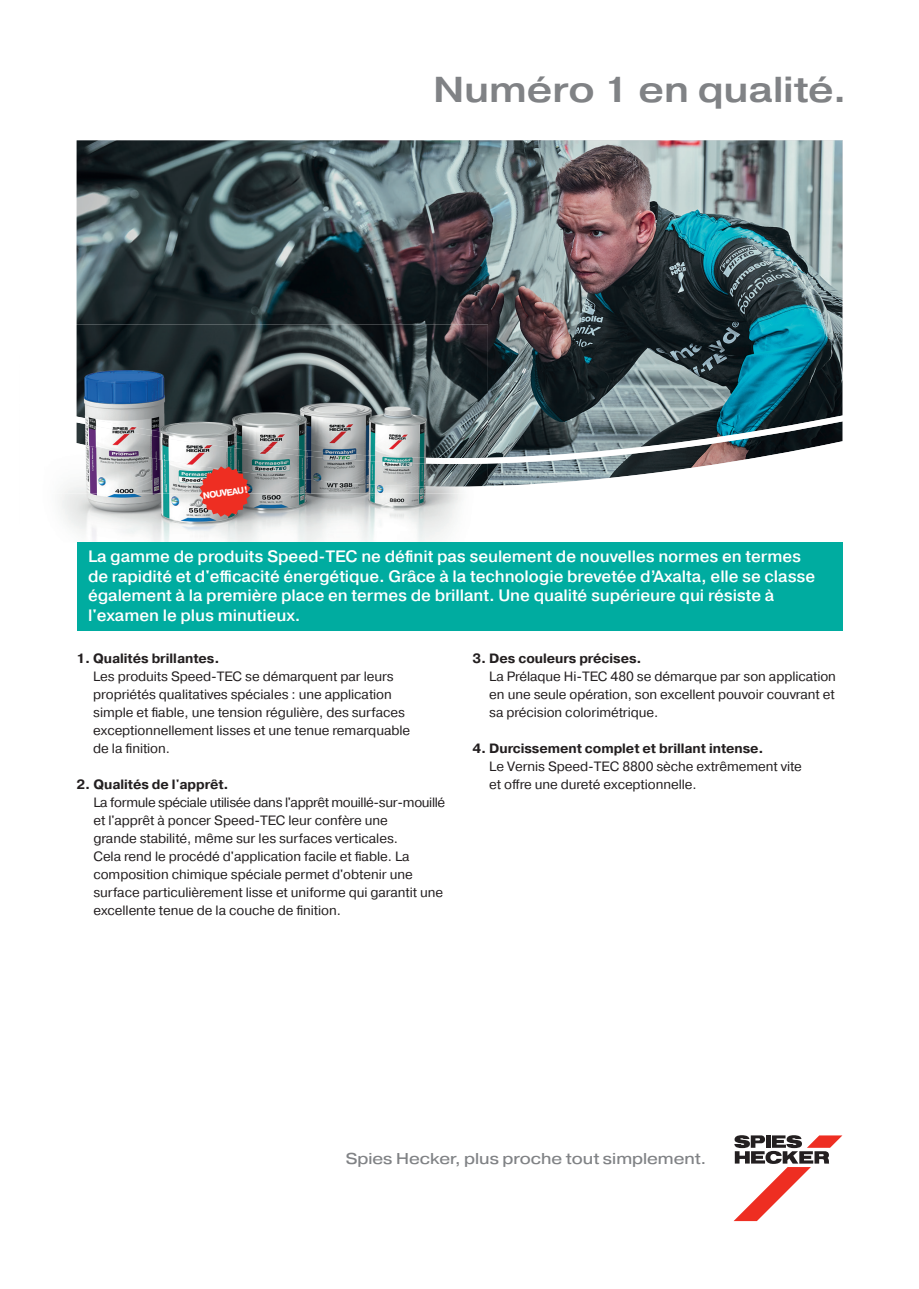
<style>
.page{position:relative;width:919px;height:1289px;background:#fff}
.page>*{position:absolute;margin:0;border:0;box-sizing:border-box;transform-origin:0 0}
.t1{font:500 expanded 36px "Spies Hecker Pragmatica";color:#808285}
.t2{font:500 16.5px/19.5px "Spies Hecker Pragmatica";letter-spacing:-.005em;color:#fff}
.t3{font:expanded 15.75px "Spies Hecker Pragmatica";color:#808285}
.t4{font:13.5px/18px "Spies Hecker Pragmatica";letter-spacing:-.005em;color:#231f20}
.t5{font:700 13.5px "Spies Hecker Pragmatica";letter-spacing:-.005em;color:#231f20}
.t6{font:700 9.15px "Spies Hecker Pragmatica";color:#fff}
</style>
<div class="page">
<img style="left:77px;top:140px;width:765px;height:257px">
<img style="left:65px;top:324px;width:389px;height:218px">
<img style="left:77px;top:324px;width:411px;height:73px">
<svg style="left:60px;top:397px;width:783px;height:120px"></svg>
<div style="left:77px;top:542px;width:765px;height:88px;background:#00aca0"></div>
<svg style="left:734px;top:1135px;width:108px;height:85px"></svg>
<p class="t6" style="left:202px;top:490px;width:47px;rotate:-9deg">NOUVEAU !</p>
<h1 class="t1" style="left:433px;top:67px;width:414px">Numéro 1 en qualité.</h1>
<p class="t2" style="left:88px;top:547px;width:728px">La gamme de produits Speed-TEC ne définit pas seulement de nouvelles normes en termes de rapidité et d'efficacité énergétique. Grâce à la technologie brevetée d’Axalta, elle se classe également à la première place en termes de brillant. Une qualité supérieure qui résiste à l'examen le plus minutieux.</p>
<p class="t5" style="left:77px;top:649px;width:144px">1. Qualités brillantes.</p>
<p class="t4" style="left:93px;top:667px;width:318px">Les produits Speed-TEC se démarquent par leurs propriétés qualitatives spéciales : une application simple et fiable, une tension régulière, des surfaces exceptionnellement lisses et une tenue remarquable de la finition.</p>
<p class="t5" style="left:77px;top:775px;width:154px">2. Qualités de l'apprêt.</p>
<p class="t4" style="left:93px;top:793px;width:353px">La formule spéciale utilisée dans l'apprêt mouillé-sur-mouillé et l'apprêt à poncer Speed-TEC leur confère une<br>grande stabilité, même sur les surfaces verticales.<br>Cela rend le procédé d'application facile et fiable. La composition chimique spéciale permet d'obtenir une surface particulièrement lisse et uniforme qui garantit une excellente tenue de la couche de finition.</p>
<p class="t5" style="left:472px;top:649px;width:171px">3. Des couleurs précises.</p>
<p class="t4" style="left:489px;top:667px;width:348px;text-align:justify">La Prélaque Hi-TEC 480 se démarque par son application en une seule opération, son excellent pouvoir couvrant et sa précision colorimétrique.</p>
<p class="t5" style="left:472px;top:739px;width:293px">4. Durcissement complet et brillant intense.</p>
<p class="t4" style="left:489px;top:757px;width:314px">Le Vernis Speed-TEC 8800 sèche extrêmement vite et offre une dureté exceptionnelle.</p>
<p class="t3" style="left:346px;top:1148px;width:362px">Spies Hecker, plus proche tout simplement.</p>
</div>
